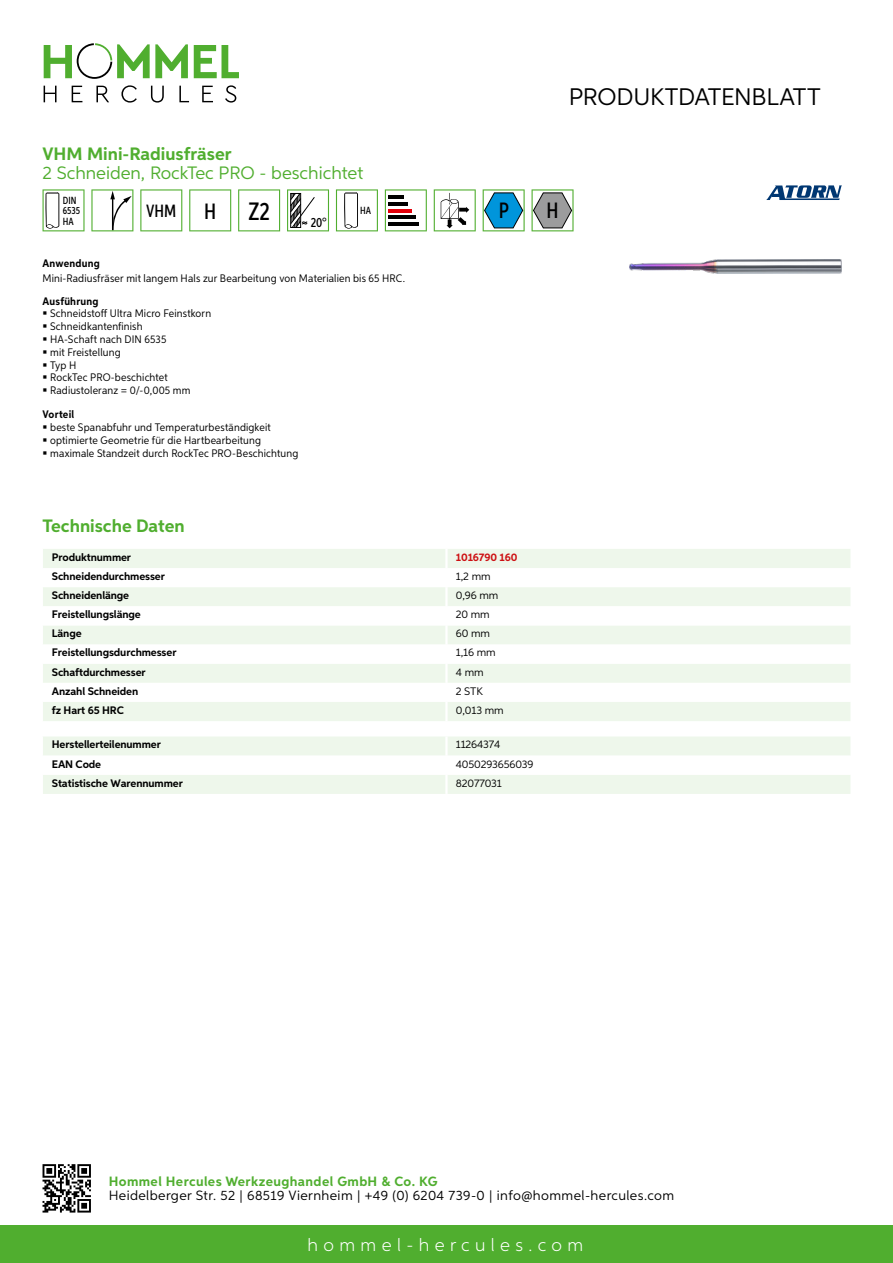
<style>
.page{position:relative;width:893px;height:1263px;background:#fff}
.page>*{position:absolute;margin:0;border:0;box-sizing:border-box;transform-origin:0 0}
.t1{font:500 25.2px "Aspira XX Nar";color:#000}
.t2{font:24px "Aspira";letter-spacing:-.01em;color:#000}
.t3{font:500 22.2px "Aspira XX Nar";color:#000}
.t4{font:700 18px "Aspira";color:#50ae2f}
.t5{font:18px "Aspira";color:#50ae2f}
.t6{font:300 18px "Aspira";letter-spacing:.3em;color:#fff}
.t7{font:500 17.85px "Aspira XX Nar";color:#000}
.t8{font:13.5px "Aspira";letter-spacing:.03em;color:#000}
.t9{font:700 13.5px "Aspira";letter-spacing:.03em;color:#50ae2f}
.t10{font:500 13.35px "Aspira XX Nar";color:#000}
.t11{font:10.95px/12.8px "Aspira Nar";letter-spacing:.015em;color:#000}
.t12{font:700 10.95px "Aspira";letter-spacing:-.01em;color:#000}
.t13{font:10.95px "Aspira";letter-spacing:-.01em;color:#000}
.t14{font:700 10.95px "Aspira Nar";letter-spacing:.02em;color:#000}
.t15{font:700 10.95px "Aspira";letter-spacing:-.01em;color:#cd1013}
.t16{font:500 10.35px/10.4px "Aspira XX Nar";color:#000}
.s1{font-size:22.2px}
</style>
<div class="page">
<div style="left:0;top:1226px;width:893px;height:37px;background:#50ae2f"></div>
<svg style="left:43px;top:1164px;width:48px;height:48px"></svg>
<svg style="left:194px;top:45px;width:45px;height:33px"></svg>
<svg style="left:44px;top:43px;width:144px;height:36px"></svg>
<svg style="left:44px;top:86px;width:13px;height:16px"></svg>
<svg style="left:72px;top:86px;width:10px;height:16px"></svg>
<svg style="left:96px;top:86px;width:13px;height:16px"></svg>
<svg style="left:121px;top:85px;width:16px;height:18px"></svg>
<svg style="left:151px;top:86px;width:13px;height:17px"></svg>
<svg style="left:179px;top:86px;width:10px;height:16px"></svg>
<svg style="left:202px;top:86px;width:11px;height:16px"></svg>
<svg style="left:225px;top:85px;width:11px;height:18px"></svg>
<div style="left:43px;top:549px;width:807px;height:172px;background:#eef7eb"></div>
<svg style="left:43px;top:568px;width:807px;height:134px"></svg>
<hr style="left:445px;top:549px;width:3px;height:19px;background:#fff">
<hr style="left:445px;top:568px;width:3px;height:19px;background:#fff">
<hr style="left:445px;top:587px;width:3px;height:19px;background:#fff">
<hr style="left:445px;top:606px;width:3px;height:19px;background:#fff">
<hr style="left:445px;top:625px;width:3px;height:19px;background:#fff">
<hr style="left:445px;top:644px;width:3px;height:20px;background:#fff">
<hr style="left:445px;top:664px;width:3px;height:19px;background:#fff">
<hr style="left:445px;top:683px;width:3px;height:19px;background:#fff">
<hr style="left:445px;top:702px;width:3px;height:19px;background:#fff">
<svg style="left:43px;top:737px;width:807px;height:57px"></svg>
<hr style="left:445px;top:775px;width:3px;height:19px;background:#fff">
<svg style="left:43px;top:189px;width:42px;height:42px"></svg>
<svg style="left:91px;top:189px;width:42px;height:42px"></svg>
<svg style="left:140px;top:189px;width:42px;height:42px"></svg>
<svg style="left:189px;top:189px;width:42px;height:42px"></svg>
<svg style="left:238px;top:189px;width:42px;height:42px"></svg>
<svg style="left:287px;top:189px;width:42px;height:42px"></svg>
<svg style="left:336px;top:189px;width:42px;height:42px"></svg>
<svg style="left:385px;top:189px;width:42px;height:42px"></svg>
<hr style="left:388px;top:196px;width:16px;height:3px;background:#000">
<hr style="left:388px;top:202px;width:20px;height:4px;background:#000">
<hr style="left:388px;top:209px;width:23px;height:3px;background:#e3000b">
<hr style="left:388px;top:216px;width:27px;height:3px;background:#000">
<hr style="left:388px;top:222px;width:31px;height:4px;background:#000">
<svg style="left:434px;top:189px;width:42px;height:42px"></svg>
<svg style="left:483px;top:189px;width:42px;height:42px"></svg>
<svg style="left:532px;top:189px;width:42px;height:42px"></svg>
<img style="left:629px;top:259px;width:213px;height:14px">
<svg style="left:766px;top:185px;width:76px;height:15px"></svg>
<h2 class="t2" style="left:569px;top:82px;width:253px">Produktdatenblatt</h2>
<h3 class="t4" style="left:43px;top:142px;width:191px">VHM Mini-Radiusfräser</h3>
<h3 class="t5" style="left:43px;top:162px;width:322px">2 Schneiden, RockTec PRO - beschichtet</h3>
<p class="t16" style="left:63px;top:195px;width:19px">DIN<br>6535<br>HA</p>
<h3 class="t7" style="left:146px;top:200px;width:72px">VHM <span class="s1">H</span></h3>
<h1 class="t1" style="left:248px;top:196px;width:23px">Z2</h1>
<p class="t10" style="left:311px;top:215px;width:17px">20°</p>
<p class="t16" style="left:360px;top:205px;width:12px">HA</p>
<h3 class="t3" style="left:499px;top:197px;width:12px">P</h3>
<h3 class="t3" style="left:546px;top:197px;width:14px">H</h3>
<p class="t14" style="left:43px;top:257px;width:59px">Anwendung</p>
<p class="t11" style="left:43px;top:272px;width:364px">Mini-Radiusfräser mit langem Hals zur Bearbeitung von Materialien bis 65 HRC.</p>
<p class="t14" style="left:43px;top:294px;width:58px">Ausführung</p>
<p class="t11" style="left:50px;top:307px;width:163px">Schneidstoff Ultra Micro Feinstkorn<br>Schneidkantenfinish<br>HA-Schaft nach DIN 6535<br>mit Freistellung<br>Typ H<br>RockTec PRO-beschichtet<br>Radiustoleranz = 0/-0,005 mm</p>
<p class="t14" style="left:43px;top:408px;width:33px">Vorteil</p>
<p class="t11" style="left:50px;top:421px;width:250px">beste Spanabfuhr und Temperaturbeständigkeit optimierte Geometrie für die Hartbearbeitung maximale Standzeit durch RockTec PRO-Beschichtung</p>
<h3 class="t4" style="left:43px;top:515px;width:144px">Technische Daten</h3>
<p class="t12" style="left:52px;top:550px;width:81px">Produktnummer</p>
<p class="t15" style="left:456px;top:550px;width:63px">1016790 160</p>
<p class="t12" style="left:52px;top:569px;width:115px">Schneidendurchmesser</p>
<p class="t13" style="left:456px;top:569px;width:36px">1,2 mm</p>
<p class="t12" style="left:52px;top:589px;width:79px">Schneidenlänge</p>
<p class="t13" style="left:456px;top:589px;width:44px">0,96 mm</p>
<p class="t12" style="left:52px;top:608px;width:90px">Freistellungslänge</p>
<p class="t13" style="left:456px;top:608px;width:35px">20 mm</p>
<p class="t12" style="left:52px;top:627px;width:31px">Länge</p>
<p class="t13" style="left:456px;top:627px;width:36px">60 mm</p>
<p class="t12" style="left:52px;top:646px;width:126px">Freistellungsdurchmesser</p>
<p class="t13" style="left:456px;top:646px;width:41px">1,16 mm</p>
<p class="t12" style="left:52px;top:665px;width:95px">Schaftdurchmesser</p>
<p class="t13" style="left:456px;top:665px;width:29px">4 mm</p>
<p class="t12" style="left:52px;top:684px;width:88px">Anzahl Schneiden</p>
<p class="t13" style="left:456px;top:684px;width:22px">2 STK</p>
<p class="t12" style="left:52px;top:703px;width:73px">fz Hart 65 HRC</p>
<p class="t13" style="left:456px;top:703px;width:49px">0,013 mm</p>
<p class="t12" style="left:52px;top:738px;width:111px">Herstellerteilenummer</p>
<p class="t13" style="left:456px;top:738px;width:46px">11264374</p>
<p class="t12" style="left:52px;top:757px;width:51px">EAN Code</p>
<p class="t13" style="left:456px;top:757px;width:79px">4050293656039</p>
<p class="t12" style="left:52px;top:776px;width:132px">Statistische Warennummer</p>
<p class="t13" style="left:456px;top:776px;width:48px">82077031</p>
<p class="t9" style="left:109px;top:1172px;width:330px">Hommel Hercules Werkzeughandel GmbH &amp; Co. KG</p>
<p class="t8" style="left:109px;top:1187px;width:567px">Heidelberger Str. 52 | 68519 Viernheim | +49 (0) 6204 739-0 | info@hommel-hercules.com</p>
<h3 class="t6" style="left:307px;top:1234px;width:277px">hommel-hercules.com</h3>
</div>
